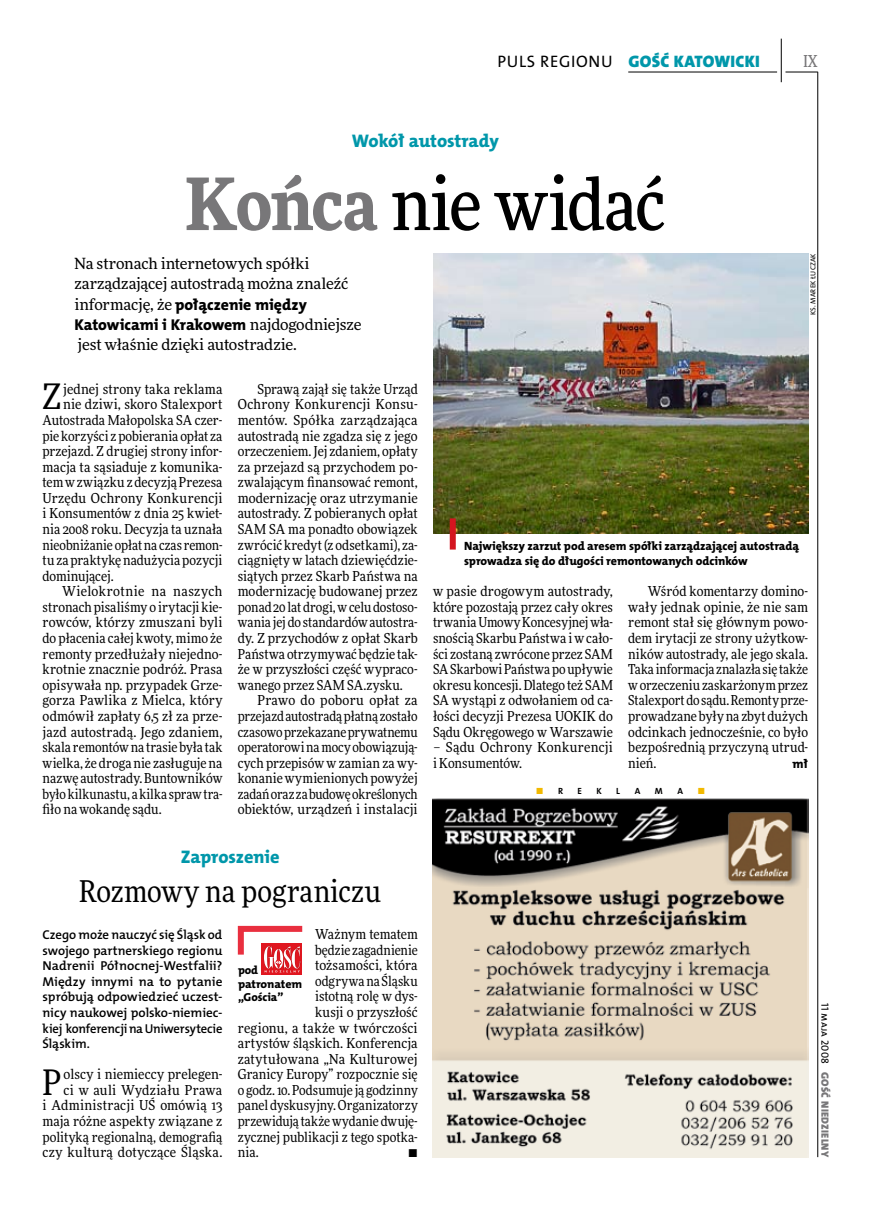
<style>
.page{position:relative;width:872px;height:1221px;background:#fff}
.page>*{position:absolute;margin:0;border:0;box-sizing:border-box;transform-origin:0 0}
.t1{font:500 72px "Freeday Narrow";letter-spacing:-.015em;color:#000}
.t2{font:35.25px "Freeday Narrow News";color:#000}
.t3{font:30px "Freeday Narrow News";letter-spacing:.005em;color:#000}
.t4{font:18.3px "The Mix HP8 Ex Bld";letter-spacing:-.01em;color:#0097aa}
.t5{font:16.65px "The Mix HP9 Blk";letter-spacing:.02em;color:#0097aa}
.t6{font:16.65px "The Mix HP5 Plain";color:#000}
.t7{font:500 16.5px "Freeday Narrow";color:#787779;scale:.9 1}
.t8{font:15.75px/20.4px "The Mix HP8 Ex Bld";color:#000}
.t9{font:15.45px/20.4px "Freeday News";letter-spacing:-.01em;color:#000}
.t10{font:13.8px/15.6px "Freeday Narrow News";letter-spacing:.005em;color:#000;text-align:justify}
.t11{font:13.8px "Freeday Narrow News";letter-spacing:.025em;color:#000}
.t12{font:12.9px/15.6px "The Mix HP6 Se Bld";letter-spacing:-.01em;color:#000;text-align:justify}
.t13{font:12.45px "The Mix HP8 Ex Bld";color:#000}
.t14{font:12px/15.6px "The Mix HP8 Ex Bld";letter-spacing:-.005em;color:#000}
.t15{font:11.7px/13.5px "The Mix HP8 Ex Bld";letter-spacing:-.005em;color:#000}
.t16{font:10.5px "The Mix HP9 Blk";letter-spacing:.025em;color:#787779}
.t17{font:10.5px "The Mix HP5 Plain";letter-spacing:.015em;color:#000}
.t18{font:9px "The Mix HP7 Bld";color:#000}
.t19{font:9px "The Mix HP7 Bld";color:#f2b900}
.t20{font:7.2px "The Mix HP5 Plain";letter-spacing:.025em;color:#000}
.s1{font-weight:900;color:#787779}
.s2{font-family:"Freeday News";font-size:15.45px}
.s3{color:#000}
</style>
<div class="page">
<hr style="left:817px;top:72px;width:1px;height:1084px;background:#000">
<hr style="left:781px;top:39px;width:1px;height:43px;background:#000">
<hr style="left:785px;top:72px;width:32px;height:1px;background:#000">
<hr style="left:628px;top:72px;width:149px;height:1px;background:#000">
<img style="left:433px;top:253px;width:375px;height:281px">
<svg style="left:262px;top:972px;width:40px;height:2px"></svg>
<svg style="left:237px;top:925px;width:66px;height:47px"></svg>
<div style="left:450px;top:518px;width:6px;height:31px;background:#d4151f"></div>
<img style="left:432px;top:798px;width:376px;height:358px">
<p class="t6" style="left:497px;top:50px;width:117px">PULS REGION U</p>
<p class="t5" style="left:628px;top:50px;width:133px">GOŚĆ KATOWICKI</p>
<p class="t7" style="left:803px;top:50px;width:17px">IX</p>
<h3 class="t4" style="left:352px;top:129px;width:149px">Wokół autostrady</h3>
<h1 class="t1" style="left:185px;top:159px;width:482px"><span class="s1">Końca</span> nie widać</h1>
<p class="t9" style="left:74px;top:253px;width:275px">Na stronach internetowych spółki zarządzającej autostradą można znaleźć</p>
<p class="t8" style="left:74px;top:294px;width:288px"><span class="s2">informację, że</span> połączenie między<br>Katowicami i Krakowem <span class="s2">najdogodniejsze</span></p>
<p class="t9" style="left:78px;top:334px;width:221px">jest właśnie dzięki autostradzie.</p>
<p class="t20" style="left:808px;top:315px;width:63px;rotate:-90deg">KS. MAREK ŁUCZAK</p>
<h2 class="t2" style="left:43px;top:375px;width:20px">Z</h2>
<p class="t10" style="left:63px;top:381px;width:161px">jednej strony taka reklama</p>
<p class="t10" style="left:63px;top:396px;width:161px">nie dziwi, skoro Stalexport</p>
<p class="t10" style="left:43px;top:412px;width:181px">Autostrada Małopolska SA czer-</p>
<p class="t10" style="left:43px;top:427px;width:181px">pie korzyści z pobierania opłat za</p>
<p class="t10" style="left:43px;top:443px;width:181px">przejazd. Z drugiej strony infor-</p>
<p class="t10" style="left:43px;top:459px;width:181px">macja ta sąsiaduje z komunika-</p>
<p class="t10" style="left:43px;top:474px;width:181px">tem w związku z decyzją Prezesa</p>
<p class="t10" style="left:43px;top:490px;width:181px">Urzędu Ochrony Konkurencji</p>
<p class="t10" style="left:43px;top:505px;width:181px">i Konsumentów z dnia 25 kwiet-</p>
<p class="t10" style="left:43px;top:521px;width:181px">nia 2008 roku. Decyzja ta uznała</p>
<p class="t10" style="left:43px;top:536px;width:181px">nieobniżanie opłat na czas remon-</p>
<p class="t10" style="left:43px;top:552px;width:181px">tu za praktykę nadużycia pozycji</p>
<p class="t10" style="left:43px;top:568px;width:73px">dominującej.</p>
<p class="t11" style="left:62px;top:583px;width:162px">Wielokrotnie na naszych</p>
<p class="t10" style="left:43px;top:599px;width:181px">stronach pisaliśmy o irytacji kie-</p>
<p class="t10" style="left:43px;top:614px;width:181px">rowców, którzy zmuszani byli</p>
<p class="t10" style="left:43px;top:630px;width:181px">do płacenia całej kwoty, mimo że</p>
<p class="t10" style="left:43px;top:645px;width:181px">remonty przedłużały niejedno-</p>
<p class="t10" style="left:43px;top:661px;width:181px">krotnie znacznie podróż. Prasa</p>
<p class="t10" style="left:43px;top:677px;width:181px">opisywała np. przypadek Grze-</p>
<p class="t10" style="left:43px;top:692px;width:181px">gorza Pawlika z Mielca, który</p>
<p class="t10" style="left:43px;top:708px;width:181px">odmówił zapłaty 6,5 zł za prze-</p>
<p class="t10" style="left:43px;top:723px;width:181px">jazd autostradą. Jego zdaniem,</p>
<p class="t10" style="left:43px;top:739px;width:181px">skala remontów na trasie była tak</p>
<p class="t10" style="left:43px;top:754px;width:181px">wielka, że droga nie zasługuje na</p>
<p class="t10" style="left:43px;top:770px;width:181px">nazwę autostrady. Buntowników</p>
<p class="t10" style="left:43px;top:786px;width:181px">było kilkunastu, a kilka spraw tra-</p>
<p class="t10" style="left:43px;top:801px;width:121px">fiło na wokandę sądu.</p>
<p class="t10" style="left:238px;top:381px;width:181px;text-indent:20px">Sprawą zajął się także Urząd Ochrony Konkurencji Konsu&shy;mentów. Spółka zarządzająca autostradą nie zgadza się z jego orzeczeniem. Jej zdaniem, opłaty za przejazd są przychodem po&shy;zwalającym finansować remont, modernizację oraz utrzymanie autostrady. Z pobieranych opłat SAM SA ma ponadto obowiązek zwrócić kredyt (z odsetkami), za&shy;ciągnięty w latach dziewięćdzie&shy;siątych przez Skarb Państwa na modernizację budowanej przez ponad 20 lat drogi, wcelu dostoso&shy;wania jej do standardów autostra&shy;dy. Z przychodów z opłat Skarb Państwa otrzymywać będzie tak&shy;że w przyszłości część wypraco&shy;wanego przez SAM SA.zysku.</p>
<p class="t10" style="left:238px;top:692px;width:181px;text-indent:20px">Prawo do poboru opłat za przejazd autostradą płatną zostało czasowo przekazane prywatnemu operatorowi na mocy obowiązują&shy;cych przepisów w zamian za wy&shy;konanie wymienionych powyżej zadań oraz za budowę określonych obiektów, urządzeń i instalacji</p>
<h3 class="t4" style="left:181px;top:845px;width:100px">Zaproszenie</h3>
<h3 class="t3" style="left:79px;top:873px;width:303px">Rozmowy na pograniczu</h3>
<p class="t12" style="left:43px;top:926px;width:181px">Czego może nauczyć się Śląsk od swojego partnerskiego regionu Nadrenii Północnej-Westfalii?<br>Między innymi na to pytanie spróbują odpowiedzieć uczest&shy;nicy naukowej polsko-niemiec&shy;kiej konferencji na Uniwersytecie Śląskim.</p>
<h2 class="t2" style="left:43px;top:1060px;width:21px">P</h2>
<p class="t10" style="left:315px;top:926px;width:104px">Ważnym tematem</p>
<p class="t10" style="left:315px;top:941px;width:104px">będzie zagadnienie</p>
<p class="t10" style="left:315px;top:957px;width:104px">tożsamości, która</p>
<p class="t10" style="left:315px;top:972px;width:104px">odgrywa na Śląsku</p>
<p class="t10" style="left:315px;top:988px;width:104px">istotną rolę w dys-</p>
<p class="t10" style="left:315px;top:1004px;width:104px">kusji o przyszłość</p>
<p class="t10" style="left:238px;top:1019px;width:181px">regionu, a także w twórczości</p>
<p class="t10" style="left:238px;top:1035px;width:181px">artystów śląskich. Konferencja</p>
<p class="t10" style="left:238px;top:1050px;width:181px">zatytułowana „Na Kulturowej</p>
<p class="t10" style="left:238px;top:1066px;width:181px">Granicy Europy” rozpocznie się</p>
<p class="t10" style="left:238px;top:1081px;width:181px">o godz. 10. Podsumuje ją godzinny</p>
<p class="t10" style="left:238px;top:1097px;width:181px">panel dyskusyjny. Organizatorzy</p>
<p class="t10" style="left:238px;top:1112px;width:181px">przewidują także wydanie dwuję-</p>
<p class="t10" style="left:238px;top:1128px;width:181px">zycznej publikacji z tego spotka-</p>
<p class="t10" style="left:238px;top:1144px;width:22px">nia.</p>
<p class="t10" style="left:408px;top:1144px;width:11px">•</p>
<p class="t15" style="left:238px;top:963px;width:65px">pod patronatem „Gościa”</p>
<p class="t10" style="left:43px;top:1066px;width:181px;text-align:right">olscy i niemieccy prelegen-<br>ci w auli Wydziału Prawa<br>i Administracji UŚ omówią 13 maja różne aspekty związane z polityką regionalną, demografią czy kulturą dotyczące Śląska.</p>
<p class="t14" style="left:464px;top:538px;width:337px">Największy zarzut pod aresem spółki zarządzającej autostradą sprowadza się do długości remontowanych odcinków</p>
<p class="t10" style="left:433px;top:583px;width:181px">w pasie drogowym autostrady, które pozostają przez cały okres trwania Umowy Koncesyjnej wła&shy;snością Skarbu Państwa i w cało&shy;ści zostaną zwrócone przez SAM SA Skarbowi Państwa po upływie okresu koncesji. Dlatego też SAM SA wystąpi z odwołaniem od ca&shy;łości decyzji Prezesa UOKIK do Sądu Okręgowego w Warszawie</p>
<p class="t10" style="left:433px;top:739px;width:181px">– Sądu Ochrony Konkurencji i Konsumentów.</p>
<p class="t10" style="left:628px;top:583px;width:181px;text-indent:20px">Wśród komentarzy domino&shy;wały jednak opinie, że nie sam remont stał się głównym powo&shy;dem irytacji ze strony użytkow&shy;ników autostrady, ale jego skala.<br>Taka informacja znalazła się także worzeczeniu zaskarżonym przez Stalexport do sądu. Remonty prze&shy;prowadzane były na zbyt dużych odcinkach jednocześnie, co było bezpośrednią przyczyną utrud&shy;nień.</p>
<p class="t13" style="left:792px;top:755px;width:17px">mł</p>
<p class="t19" style="left:536px;top:785px;width:28px">■ <span class="s3">R</span></p>
<p class="t18" style="left:577px;top:785px;width:6px">E</p>
<p class="t18" style="left:596px;top:785px;width:6px">K</p>
<p class="t18" style="left:616px;top:785px;width:5px">L</p>
<p class="t18" style="left:634px;top:785px;width:18px">AMA</p>
<p class="t19" style="left:697px;top:785px;width:9px">■</p>
<p class="t17" style="left:832px;top:1002px;width:62px;rotate:90deg">11 MAJA 2008</p>
<p class="t16" style="left:832px;top:1071px;width:87px;rotate:90deg">GOŚĆ NIEDZIELNY</p>
</div>
